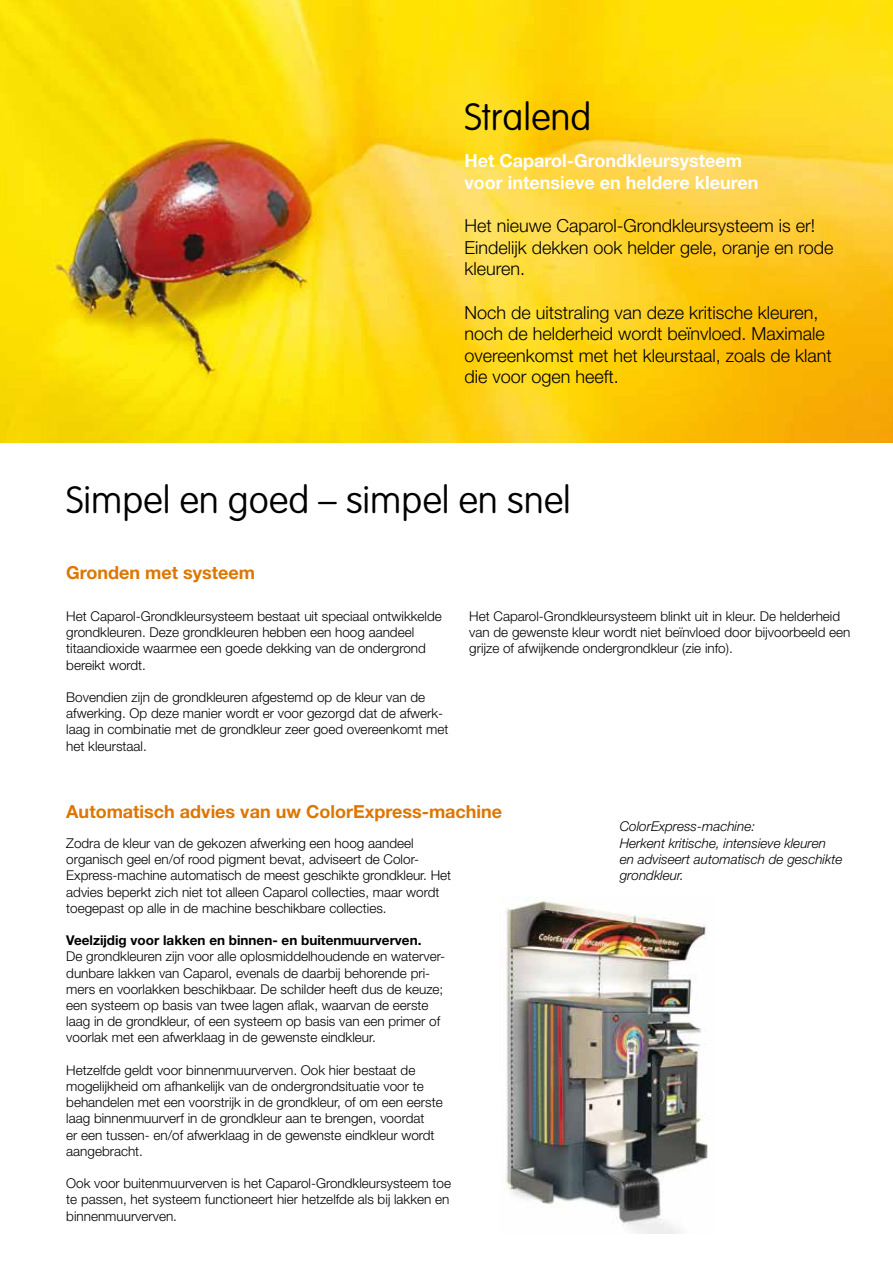
<style>
.page{position:relative;width:893px;height:1263px;background:#fff}
.page>*{position:absolute;margin:0;border:0;box-sizing:border-box;transform-origin:0 0}
.t1{font:100 37.5px "VAG Rounded Std";color:#000}
.t2{font:300 18px/21.6px "Helvetica Neue LT Pro";color:#000}
.t3{font:700 18px "Helvetica Neue LT Pro";color:#dd7602}
.t4{font:700 18px/21.6px "Helvetica Neue LT Pro";color:#fff}
.t5{font:300 13.5px/16.2px "Helvetica Neue LT Pro";color:#000}
.t6{font:italic 300 13.5px/16.2px "Helvetica Neue LT Pro";color:#000}
.t7{font:700 13.5px "Helvetica Neue LT Pro";color:#000}
</style>
<div class="page">
<img style="left:0;top:0;width:893px;height:443px">
<img style="left:505px;top:900px;width:203px;height:333px">
<h1 class="t1" style="left:464px;top:95px;width:129px">Stralend</h1>
<h2 class="t4" style="left:464px;top:150px;width:296px">Het Caparol-Grondkleursysteem voor intensieve en heldere kleuren</h2>
<h2 class="t2" style="left:464px;top:215px;width:371px">Het nieuwe Caparol-Grondkleursysteem is er!<br>Eindelijk dekken ook helder gele, oranje en rode kleuren.</h2>
<h2 class="t2" style="left:464px;top:301px;width:369px">Noch de uitstraling van deze kritische kleuren, noch de helderheid wordt beïnvloed. Maximale overeenkomst met het kleurstaal, zoals de klant die voor ogen heeft.</h2>
<h1 class="t1" style="left:66px;top:478px;width:506px">Simpel en goed – simpel en snel</h1>
<h2 class="t3" style="left:66px;top:561px;width:190px">Gronden met systeem</h2>
<p class="t5" style="left:66px;top:608px;width:377px">Het Caparol-Grondkleursysteem bestaat uit speciaal ontwikkelde grondkleuren. Deze grondkleuren hebben een hoog aandeel titaandioxide waarmee een goede dekking van de ondergrond bereikt wordt.</p>
<p class="t5" style="left:66px;top:689px;width:384px">Bovendien zijn de grondkleuren afgestemd op de kleur van de afwerking. Op deze manier wordt er voor gezorgd dat de afwerk&shy;laag in combinatie met de grondkleur zeer goed overeenkomt met het kleurstaal.</p>
<p class="t5" style="left:469px;top:608px;width:383px">Het Caparol-Grondkleursysteem blinkt uit in kleur. De helderheid van de gewenste kleur wordt niet beïnvloed door bijvoorbeeld een grijze of afwijkende ondergrondkleur (zie info).</p>
<h2 class="t3" style="left:66px;top:800px;width:437px">Automatisch advies van uw ColorExpress-machine</h2>
<p class="t5" style="left:66px;top:835px;width:387px">Zodra de kleur van de gekozen afwerking een hoog aandeel organisch geel en/of rood pigment bevat, adviseert de Color-Express-machine automatisch de meest geschikte grondkleur. Het advies beperkt zich niet tot alleen Caparol collecties, maar wordt toegepast op alle in de machine beschikbare collecties.</p>
<p class="t7" style="left:66px;top:932px;width:357px">Veelzijdig voor lakken en binnen- en buitenmuurverven.</p>
<p class="t5" style="left:66px;top:948px;width:380px">De grondkleuren zijn voor alle oplosmiddelhoudende en waterver&shy;dunbare lakken van Caparol, evenals de daarbij behorende pri&shy;mers en voorlakken beschikbaar. De schilder heeft dus de keuze; een systeem op basis van twee lagen aflak, waarvan de eerste laag in de grondkleur, of een systeem op basis van een primer of voorlak met een afwerklaag in de gewenste eindkleur.</p>
<p class="t5" style="left:66px;top:1061px;width:378px">Hetzelfde geldt voor binnenmuurverven. Ook hier bestaat de mogelijkheid om afhankelijk van de ondergrondsituatie voor te behandelen met een voorstrijk in de grondkleur, of om een eerste laag binnenmuurverf in de grondkleur aan te brengen, voordat<br>er een tussen- en/of afwerklaag in de gewenste eindkleur wordt aangebracht.</p>
<p class="t5" style="left:66px;top:1175px;width:386px">Ook voor buitenmuurverven is het Caparol-Grondkleursysteem toe te passen, het systeem functioneert hier hetzelfde als bij lakken en binnenmuurverven.</p>
<p class="t6" style="left:620px;top:818px;width:224px">ColorExpress-machine:<br>Herkent kritische, intensieve kleuren en adviseert automatisch de geschikte grondkleur.</p>
</div>
